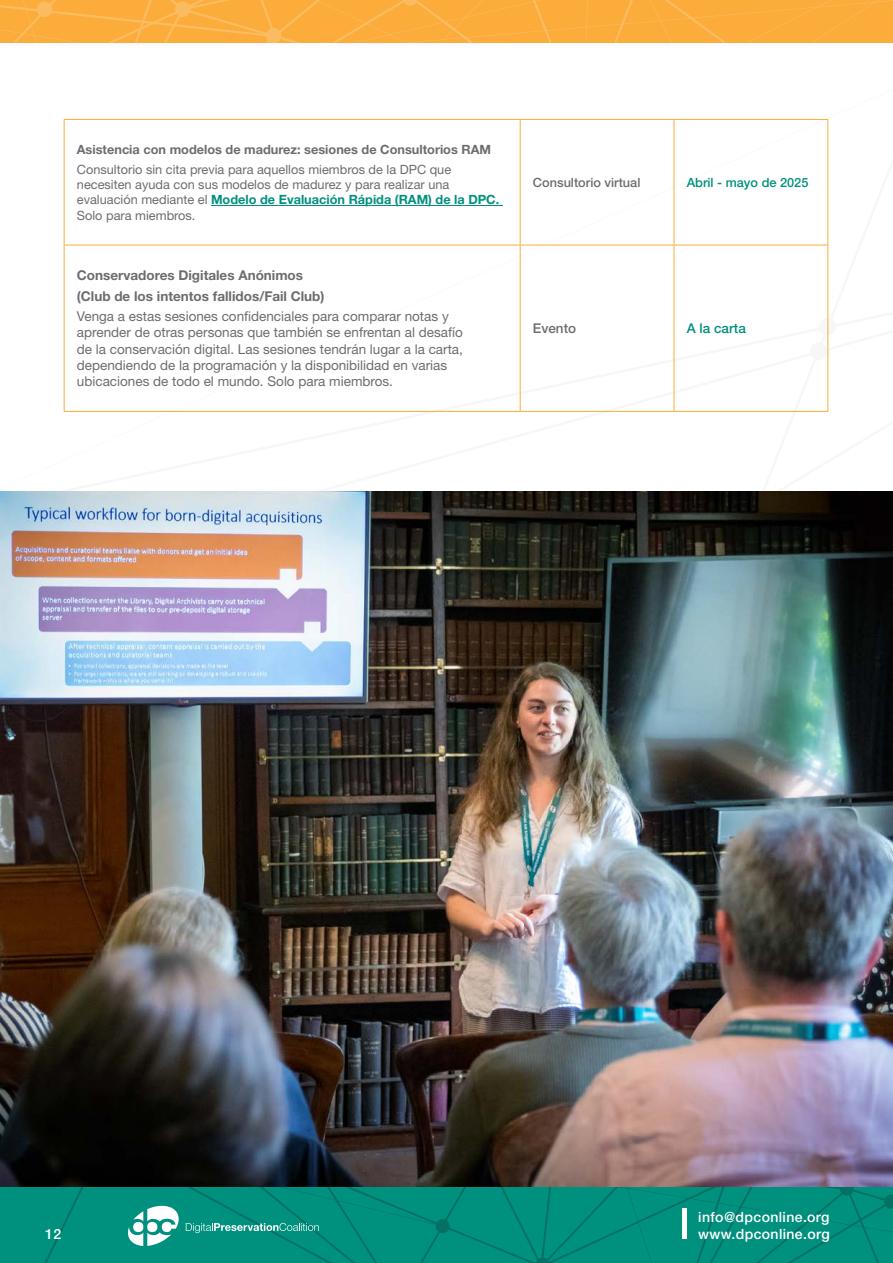
<style>
.page{position:relative;width:893px;height:1263px;background:#fff}
.page>*{position:absolute;margin:0;border:0;box-sizing:border-box;transform-origin:0 0}
.t1{font:500 14.1px "Helvetica Neue LT Std";letter-spacing:.025em;color:#fff}
.Table{font:13.5px/16.2px "Helvetica Neue LT Std";color:#6c6d70}
.Table-2{font:700 13.5px "Helvetica Neue LT Std";color:#6c6d70}
.Table-3{font:500 13.5px "Helvetica Neue LT Std";color:#00907e}
.Table-4{font:500 13.5px "Helvetica Neue LT Std";color:#6c6d70}
.Table-5{font:12.75px/15.3px "Helvetica Neue LT Std";color:#6c6d70}
.Table-6{font:700 12.75px "Helvetica Neue LT Std";color:#6c6d70}
.Table-7{font:500 12.75px "Helvetica Neue LT Std";color:#6c6d70}
.Table-8{font:500 12.75px "Helvetica Neue LT Std";color:#00907e}
.s1{font-weight:700;color:#00907e}
</style>
<div class="page">
<svg style="left:63px;top:118px;width:766px;height:294px"></svg>
<div style="left:810px;top:343px;width:17px;height:17px;background:#f7f7f7;border-radius:50%"></div>
<svg style="left:819px;top:318px;width:17px;height:17px"></svg>
<svg style="left:0;top:1186px;width:893px;height:77px;background:#068f7e"></svg>
<hr style="left:682px;top:1208px;width:4px;height:30px;background:#fff">
<img style="left:0;top:491px;width:893px;height:695px">
<hr style="left:64px;top:120px;width:1px;height:125px;background:#fbac3b">
<hr style="left:64px;top:245px;width:1px;height:166px;background:#fbac3b">
<hr style="left:520px;top:120px;width:1px;height:125px;background:#fbac3b">
<hr style="left:674px;top:120px;width:1px;height:125px;background:#fbac3b">
<hr style="left:827px;top:120px;width:1px;height:125px;background:#fbac3b">
<hr style="left:520px;top:245px;width:1px;height:166px;background:#fbac3b">
<hr style="left:674px;top:245px;width:1px;height:166px;background:#fbac3b">
<hr style="left:827px;top:245px;width:1px;height:166px;background:#fbac3b">
<hr style="left:64px;top:119px;width:456px;height:1px;background:#fbac3b">
<hr style="left:520px;top:119px;width:154px;height:1px;background:#fbac3b">
<hr style="left:674px;top:119px;width:154px;height:1px;background:#fbac3b">
<hr style="left:64px;top:245px;width:456px;height:1px;background:#fbac3b">
<hr style="left:520px;top:245px;width:154px;height:1px;background:#fbac3b">
<hr style="left:674px;top:245px;width:154px;height:1px;background:#fbac3b">
<hr style="left:64px;top:411px;width:456px;height:1px;background:#fbac3b">
<hr style="left:520px;top:411px;width:154px;height:1px;background:#fbac3b">
<hr style="left:674px;top:411px;width:154px;height:1px;background:#fbac3b">
<hr style="left:211px;top:205px;width:292px;height:1px;background:#00907e">
<svg style="left:0;top:0;width:893px;height:43px;background:#fbad3e"></svg>
<p class="Table-6" style="left:77px;top:142px;width:416px">Asistencia con modelos de madurez: sesiones de Consultorios RAM</p>
<p class="Table-5" style="left:77px;top:161px;width:424px">Consultorio sin cita previa para aquellos miembros de la DPC que necesiten ayuda con sus modelos de madurez y para realizar una evaluación mediante el <span class="s1">Modelo de Evaluación Rápida (RAM) de la DPC.<br></span>Solo para miembros.</p>
<p class="Table-2" style="left:77px;top:267px;width:228px">Conservadores Digitales Anónimos</p>
<p class="Table-2" style="left:77px;top:287px;width:249px">(Club de los intentos fallidos/Fail Club)</p>
<p class="Table" style="left:77px;top:308px;width:388px">Venga a estas sesiones confidenciales para comparar notas y aprender de otras personas que también se enfrentan al desafío de la conservación digital. Las sesiones tendrán lugar a la carta, dependiendo de la programación y la disponibilidad en varias ubicaciones de todo el mundo. Solo para miembros.</p>
<p class="Table-7" style="left:533px;top:175px;width:109px">Consultorio virtual</p>
<p class="Table-8" style="left:687px;top:175px;width:123px">Abril - mayo de 2025</p>
<p class="Table-4" style="left:533px;top:320px;width:45px">Evento</p>
<p class="Table-3" style="left:687px;top:320px;width:61px">A la carta</p>
<p class="t1" style="left:698px;top:1208px;width:133px">info@dpconline.org</p>
<p class="t1" style="left:45px;top:1225px;width:18px">12</p>
<p class="t1" style="left:698px;top:1225px;width:133px">www.dpconline.org</p>
</div>
